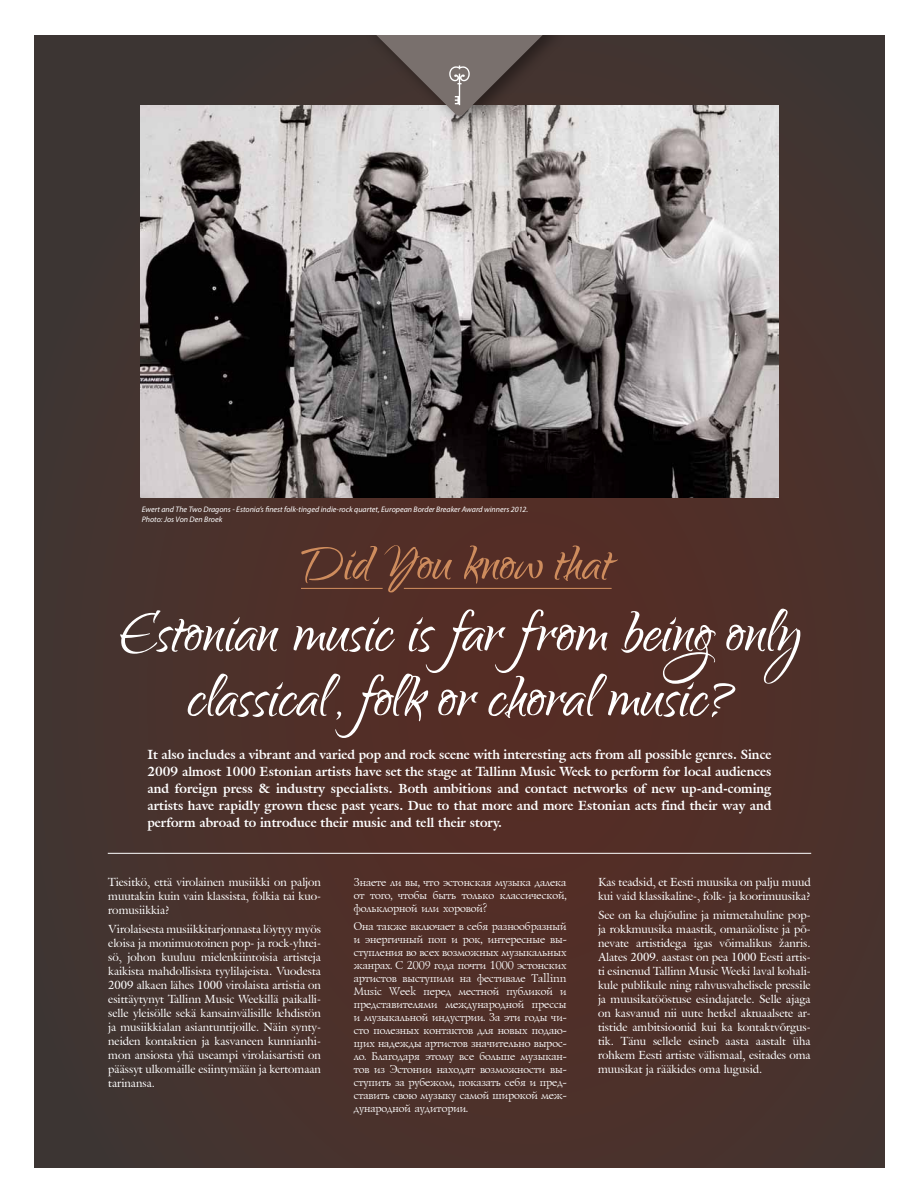
<style>
.page{position:relative;width:919px;height:1202px;background:#fff}
.page>*{position:absolute;margin:0;border:0;box-sizing:border-box;transform-origin:0 0}
.t1{font:80px/65px "Qwigley";color:#fff;text-align:center}
.t2{font:700 13px/17px "Galliard IT Cby BT";color:#fff;text-align:justify}
.t3{font:11.5px/14px "Galliard IT Cby BT";color:#fff;text-align:justify}
.t4{font:11.5px/13px "Lazurski Cyrillic";letter-spacing:-.01em;color:#fff;text-align:justify}
.t5{font:italic 8px/9.6px "Myriad Pro";color:#fff}
</style>
<div class="page">
<div style="left:34px;top:34px;width:850px;height:1134px;background:linear-gradient(to bottom,#433734,#4f2f28)"></div>
<img style="left:141px;top:105px;width:637px;height:392px">
<div style="left:359px;top:18px;width:206px;height:115px;background:#000;opacity:.4"></div>
<div style="left:0;top:0;width:918px;height:34px;background:#fff"></div>
<svg style="left:301px;top:545px;width:317px;height:47px;background:#683e30"></svg>
<hr style="left:108px;top:853px;width:703px;height:1px;background:#fff">
<svg style="left:367px;top:34px;width:185px;height:82px;background:#6d6360"></svg>
<p class="t5" style="left:142px;top:504px;width:388px">Ewert and The Two Dragons - Estonia’s finest folk-tinged indie-rock quartet, European Border Breaker Award winners 2012.<br>Photo: Jos Von Den Broek</p>
<h1 class="t1" style="left:119px;top:606px;width:681px">Estonian music is far from being only classical, folk or choral music?</h1>
<p class="t2" style="left:147px;top:746px;width:625px">It also includes a vibrant and varied pop and rock scene with interesting acts from all possible genres. Since 2009 almost 1000 Estonian artists have set the stage at Tallinn Music Week to perform for local audiences and foreign press &amp; industry specialists. Both ambitions and contact networks of new up-and-coming artists have rapidly grown these past years. Due to that more and more Estonian acts find their way and perform abroad to introduce their music and tell their story.</p>
<p class="t3" style="left:108px;top:875px;width:214px">Tiesitkö, että virolainen musiikki on paljon muutakin kuin vain klassista, folkia tai kuo&shy;romusiikkia?</p>
<p class="t3" style="left:108px;top:922px;width:214px">Virolaisesta musiikkitarjonnasta löytyy myös eloisa ja monimuotoinen pop- ja rock-yhtei&shy;sö, johon kuuluu mielenkiintoisia artisteja kaikista mahdollisista tyylilajeista. Vuodesta 2009 alkaen lähes 1000 virolaista artistia on esittäytynyt Tallinn Music Weekillä paikalli&shy;selle yleisölle sekä kansainvälisille lehdistön ja musiikkialan asiantuntijoille. Näin synty&shy;neiden kontaktien ja kasvaneen kunnianhi&shy;mon ansiosta yhä useampi virolaisartisti on päässyt ulkomaille esiintymään ja kertomaan tarinansa.</p>
<p class="t4" style="left:353px;top:876px;width:214px">Знаете ли вы, что эстонская музыка далека от того, чтобы быть только классической, фольклорной или хоровой?</p>
<p class="t4" style="left:353px;top:920px;width:215px">Она также включает в себя разнообразный и энергичный поп и рок, интересные вы&shy;ступления во всех возможных музыкальных жанрах. С 2009 года почти 1000 эстонских артистов выступили на фестивале Tallinn Music Week перед местной публикой и представителями международной прессы и музыкальной индустрии. За эти годы чи&shy;сто полезных контактов для новых подаю&shy;щих надежды артистов значительно вырос&shy;ло. Благодаря этому все больше музыкан&shy;тов из Эстонии находят возможности вы&shy;ступить за рубежом, показать себя и пред&shy;ставить свою музыку самой широкой меж&shy;дународной аудитории.</p>
<p class="t3" style="left:598px;top:874px;width:214px">Kas teadsid, et Eesti muusika on palju muud kui vaid klassikaline-, folk- ja koorimuusika?</p>
<p class="t3" style="left:598px;top:908px;width:214px">See on ka elujõuline ja mitmetahuline pop&shy;ja rokkmuusika maastik, omanäoliste ja põ&shy;nevate artistidega igas võimalikus žanris.<br>Alates 2009. aastast on pea 1000 Eesti artis&shy;ti esinenud Tallinn Music Weeki laval kohali&shy;kule publikule ning rahvusvahelisele pressile ja muusikatööstuse esindajatele. Selle ajaga on kasvanud nii uute hetkel aktuaalsete ar&shy;tistide ambitsioonid kui ka kontaktvõrgus&shy;tik. Tänu sellele esineb aasta aastalt üha rohkem Eesti artiste välismaal, esitades oma muusikat ja rääkides oma lugusid.</p>
</div>
